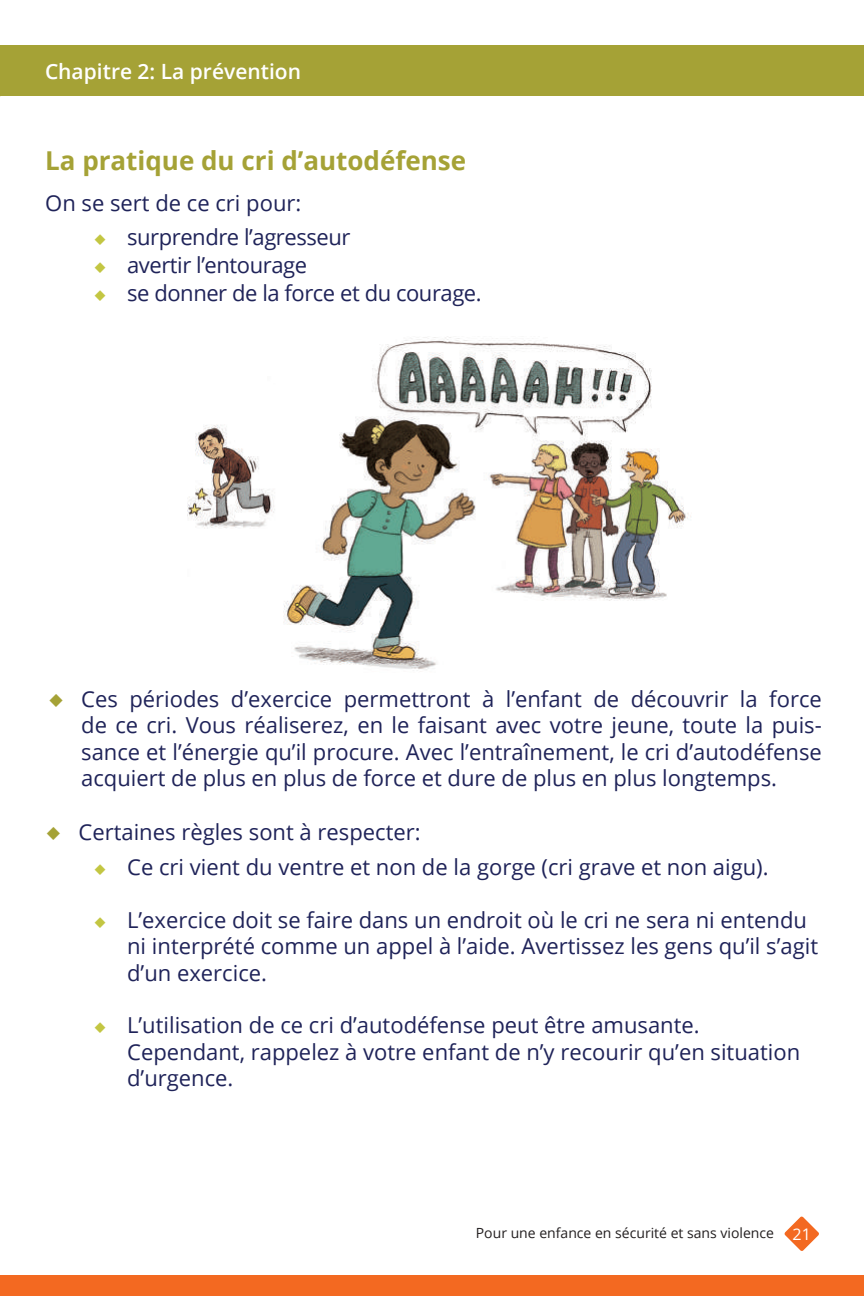
<style>
.page{position:relative;width:864px;height:1296px;background:#fff}
.page>*{position:absolute;margin:0;border:0;box-sizing:border-box;transform-origin:0 0}
.t1{font:700 26px "Open Sans";color:#a5a236}
.t2{font:22px/26.4px "Open Sans";color:#1f2359}
.t3{font:22px "Open Sans";letter-spacing:-.02em;color:#1f2359}
.t4{font:600 21px "Open Sans";color:#fff}
.t5{font:14px "Open Sans";color:#231f20}
.s1{font-family:"ST Baoli SC Regular";font-size:18px;color:#c3c642}
.s2{font-family:"ST Baoli SC Regular";color:#a5a236}
.s3{font-size:16px;color:#fff}
</style>
<div class="page">
<div style="left:0;top:1275px;width:864px;height:21px;background:#f36921"></div>
<img style="left:187px;top:336px;width:504px;height:334px">
<svg style="left:784px;top:1216px;width:35px;height:35px"></svg>
<div style="left:0;top:45px;width:864px;height:51px;background:#a5a236"></div>
<p class="t4" style="left:45px;top:57px;width:258px">Chapitre 2: La prévention</p>
<p class="t1" style="left:45px;top:142px;width:423px">La pratique du cri d’autodéfense</p>
<p class="t2" style="left:45px;top:189px;width:258px">On se sert de ce cri pour:</p>
<p class="t3" style="left:91px;top:222px;width:261px"><span class="s1">◆</span> surprendre l’agresseur</p>
<p class="t3" style="left:91px;top:250px;width:218px"><span class="s1">◆</span> avertir l’entourage</p>
<p class="t3" style="left:91px;top:278px;width:392px"><span class="s1">◆</span> se donner de la force et du courage.</p>
<p class="t2" style="left:81px;top:685px;width:742px;text-align:justify;text-indent:-36px"><span class="s2">◆</span> Ces périodes d’exercice permettront à l’enfant de découvrir la force de ce cri. Vous réaliserez, en le faisant avec votre jeune, toute la puis&shy;sance et l’énergie qu’il procure. Avec l’entraînement, le cri d’autodéfense acquiert de plus en plus de force et dure de plus en plus longtemps.</p>
<p class="t2" style="left:43px;top:818px;width:380px"><span class="s2">◆</span> Certaines règles sont à respecter:</p>
<p class="t2" style="left:91px;top:853px;width:679px"><span class="s1">◆</span> Ce cri vient du ventre et non de la gorge (cri grave et non aigu).</p>
<p class="t2" style="left:127px;top:906px;width:692px;text-indent:-36px"><span class="s1">◆</span> L’exercice doit se faire dans un endroit où le cri ne sera ni entendu ni interprété comme un appel à l’aide. Avertissez les gens qu’il s’agit d’un exercice.</p>
<p class="t2" style="left:127px;top:1012px;width:675px;text-indent:-36px"><span class="s1">◆</span> L’utilisation de ce cri d’autodéfense peut être amusante.<br>Cependant, rappelez à votre enfant de n’y recourir qu’en situation d’urgence.</p>
<p class="t5" style="left:476px;top:1223px;width:337px">Pour une enfance en sécurité et sans violence <span class="s3">21</span></p>
</div>
